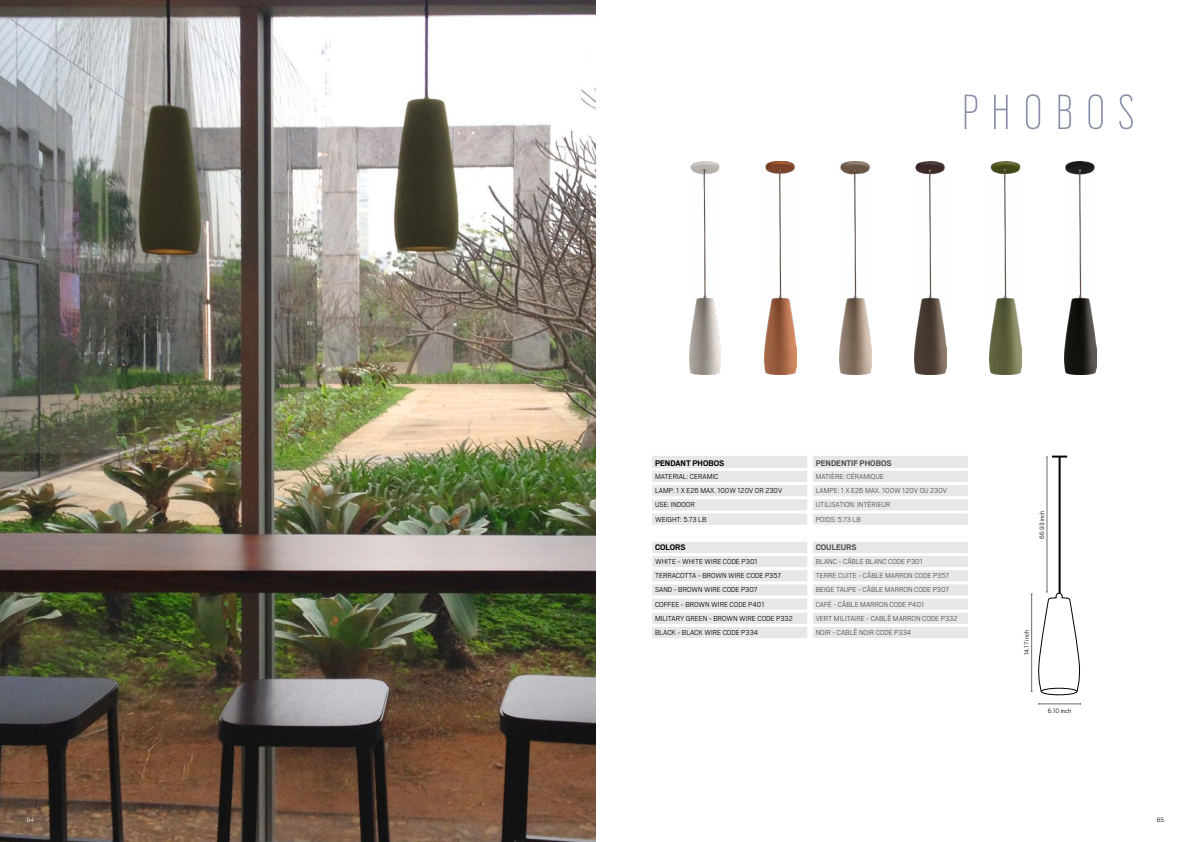
<style>
.page{position:relative;width:1191px;height:842px;background:#fff}
.page>*{position:absolute;margin:0;border:0;box-sizing:border-box;transform-origin:0 0}
.t1{font:100 55px "Scout Cond";letter-spacing:.24em;color:#8990ab}
.t2{font:700 9px "Scout";color:#4d4d4f}
.t3{font:700 9px "Scout";color:#000}
.t4{font:300 8px "Scout";color:#4d4d4f}
.t5{font:300 8px "Scout";color:#000}
.t6{font:300 7px "Scout";color:#000}
.t7{font:300 7px "Scout";color:#fff}
</style>
<div class="page">
<img style="left:0;top:0;width:595px;height:842px">
<img style="left:689px;top:162px;width:32px;height:212px">
<img style="left:764px;top:162px;width:32px;height:212px">
<img style="left:839px;top:162px;width:32px;height:212px">
<img style="left:914px;top:162px;width:32px;height:212px">
<img style="left:1064px;top:162px;width:32px;height:212px">
<img style="left:989px;top:162px;width:32px;height:212px">
<svg style="left:652px;top:456px;width:316px;height:182px;background:#e8e9ea"></svg>
<hr style="left:652px;top:468px;width:155px;height:3px;background:#fff">
<svg style="left:807px;top:468px;width:6px;height:3px"></svg>
<hr style="left:813px;top:468px;width:155px;height:3px;background:#fff">
<hr style="left:652px;top:482px;width:155px;height:3px;background:#fff">
<svg style="left:807px;top:482px;width:6px;height:3px"></svg>
<hr style="left:813px;top:482px;width:155px;height:3px;background:#fff">
<hr style="left:652px;top:496px;width:155px;height:3px;background:#fff">
<svg style="left:807px;top:496px;width:6px;height:3px"></svg>
<hr style="left:813px;top:496px;width:155px;height:3px;background:#fff">
<hr style="left:652px;top:510px;width:155px;height:3px;background:#fff">
<svg style="left:807px;top:510px;width:6px;height:3px"></svg>
<hr style="left:813px;top:510px;width:155px;height:3px;background:#fff">
<hr style="left:652px;top:525px;width:155px;height:3px;background:#fff">
<svg style="left:807px;top:525px;width:6px;height:3px"></svg>
<hr style="left:813px;top:525px;width:155px;height:3px;background:#fff">
<hr style="left:652px;top:539px;width:155px;height:3px;background:#fff">
<svg style="left:807px;top:539px;width:6px;height:3px"></svg>
<hr style="left:813px;top:539px;width:155px;height:3px;background:#fff">
<hr style="left:652px;top:553px;width:155px;height:3px;background:#fff">
<svg style="left:807px;top:553px;width:6px;height:3px"></svg>
<hr style="left:813px;top:553px;width:155px;height:3px;background:#fff">
<hr style="left:652px;top:567px;width:155px;height:3px;background:#fff">
<svg style="left:807px;top:567px;width:6px;height:3px"></svg>
<hr style="left:813px;top:567px;width:155px;height:3px;background:#fff">
<hr style="left:652px;top:581px;width:155px;height:3px;background:#fff">
<svg style="left:807px;top:581px;width:6px;height:3px"></svg>
<hr style="left:813px;top:581px;width:155px;height:3px;background:#fff">
<hr style="left:652px;top:595px;width:155px;height:3px;background:#fff">
<svg style="left:807px;top:595px;width:6px;height:3px"></svg>
<hr style="left:813px;top:595px;width:155px;height:3px;background:#fff">
<hr style="left:652px;top:610px;width:155px;height:3px;background:#fff">
<svg style="left:807px;top:610px;width:6px;height:3px"></svg>
<hr style="left:813px;top:610px;width:155px;height:3px;background:#fff">
<hr style="left:652px;top:624px;width:155px;height:3px;background:#fff">
<svg style="left:807px;top:624px;width:6px;height:3px"></svg>
<hr style="left:813px;top:624px;width:155px;height:3px;background:#fff">
<div style="left:1041px;top:688px;width:36px;height:7px;border:1px solid #000;border-radius:50%"></div>
<div style="left:1058px;top:457px;width:2px;height:136px;border:1px solid #000"></div>
<hr style="left:1039px;top:704px;width:41px;height:1px;background:#6d6e71">
<hr style="left:1046px;top:457px;width:1px;height:135px;background:#6d6e71">
<svg style="left:1046px;top:456px;width:21px;height:2px"></svg>
<svg style="left:1030px;top:592px;width:51px;height:100px"></svg>
<h1 class="t1" style="left:961px;top:76px;width:174px">PHOBOS</h1>
<p class="t3" style="left:655px;top:457px;width:71px">PENDANT PHOBOS</p>
<p class="t2" style="left:815px;top:457px;width:77px">PENDENTIF PHOBOS</p>
<p class="t5" style="left:655px;top:471px;width:65px">MATERIAL: CERAMIC</p>
<p class="t4" style="left:815px;top:471px;width:70px">MATIÈRE: CÉRAMIQUE</p>
<p class="t5" style="left:655px;top:486px;width:129px">LAMP: 1 X E26 MAX. 100W 120V OR 230V</p>
<p class="t4" style="left:815px;top:486px;width:133px">LAMPE: 1 X E26 MAX. 100W 120V OU 230V</p>
<p class="t5" style="left:655px;top:500px;width:41px">USE: INDOOR</p>
<p class="t4" style="left:815px;top:500px;width:76px">UTILISATION: INTÉRIEUR</p>
<p class="t5" style="left:655px;top:514px;width:53px">WEIGHT: 5.73 LB</p>
<p class="t4" style="left:815px;top:514px;width:47px">POIDS: 5.73 LB</p>
<p class="t3" style="left:655px;top:542px;width:32px">COLORS</p>
<p class="t2" style="left:815px;top:542px;width:42px">COULEURS</p>
<p class="t5" style="left:655px;top:556px;width:104px">WHITE - WHITE WIRE CODE P301</p>
<p class="t4" style="left:815px;top:556px;width:109px">BLANC - CÂBLE BLANC CODE P301</p>
<p class="t5" style="left:655px;top:571px;width:128px">TERRACOTTA - BROWN WIRE CODE P357</p>
<p class="t4" style="left:815px;top:571px;width:135px">TERRE CUITE - CÂBLE MARRON CODE P357</p>
<p class="t5" style="left:655px;top:585px;width:104px">SAND - BROWN WIRE CODE P307</p>
<p class="t4" style="left:815px;top:585px;width:135px">BEIGE TAUPE - CÂBLE MARRON CODE P307</p>
<p class="t5" style="left:655px;top:599px;width:111px">COFFEE - BROWN WIRE CODE P401</p>
<p class="t4" style="left:815px;top:599px;width:110px">CAFÉ - CÂBLE MARRON CODE P401</p>
<p class="t5" style="left:655px;top:613px;width:139px">MILITARY GREEN - BROWN WIRE CODE P332</p>
<p class="t4" style="left:815px;top:613px;width:143px">VERT MILITAIRE - CABLÊ MARRON CODE P332</p>
<p class="t5" style="left:655px;top:627px;width:105px">BLACK - BLACK WIRE CODE P334</p>
<p class="t4" style="left:815px;top:627px;width:97px">NOIR - CABLÊ NOIR CODE P334</p>
<p class="t6" style="left:1037px;top:538px;width:30px;rotate:-90deg">66.93 inch</p>
<p class="t6" style="left:1022px;top:655px;width:27px;rotate:-90deg">14.17 inch</p>
<p class="t6" style="left:1048px;top:706px;width:25px">6.10 inch</p>
<p class="t7" style="left:27px;top:815px;width:9px">64</p>
<p class="t6" style="left:1156px;top:815px;width:9px">65</p>
</div>
